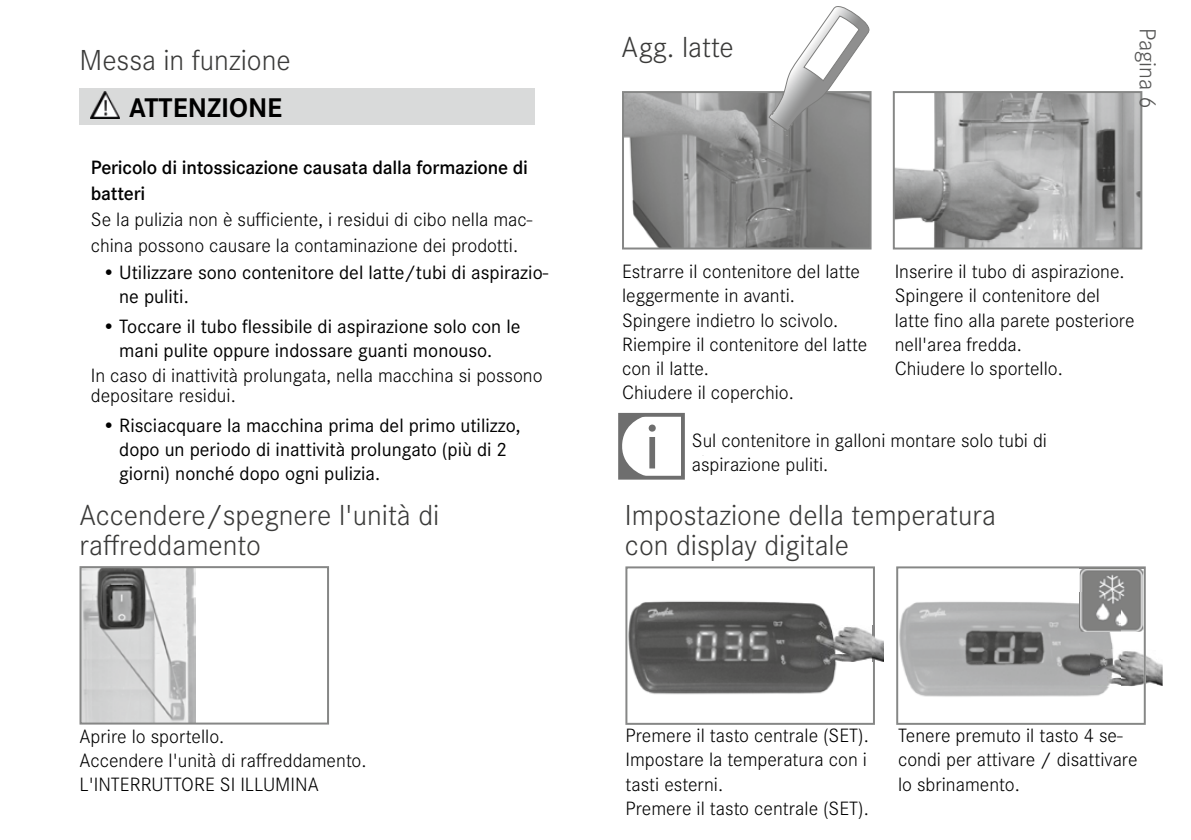
<style>
.page{position:relative;width:1191px;height:840px;background:#fff}
.page>*{position:absolute;margin:0;border:0;box-sizing:border-box;transform-origin:0 0}
.t1{font:65px "Meta Bold LF";color:#6e6e6e}
.t2{font:300 30px/30px "Corporate S";color:#3a3a39}
.t3{font:700 28px "Corporate S";color:#000}
.t4{font:300 24px "Corporate S";color:#565655}
.t5{font:300 20px/24px "Corporate S";color:#000}
.t6{font:20px/24px "Corporate S";color:#000}
.t7{font:600 20px/26px "Corporate S";letter-spacing:-.01em;color:#000}
</style>
<div class="page">
<img style="left:625px;top:94px;width:243px;height:152px">
<div style="left:622px;top:91px;width:249px;height:158px;border:2px solid #868786"></div>
<img style="left:82px;top:569px;width:113px;height:152px">
<div style="left:79px;top:566px;width:250px;height:158px;border:2px solid #868786"></div>
<img style="left:895px;top:94px;width:244px;height:152px">
<div style="left:892px;top:91px;width:250px;height:158px;border:2px solid #868786"></div>
<svg style="left:768px;top:6px;width:102px;height:127px"></svg>
<div style="left:79px;top:88px;width:455px;height:37px;background:#d9dada"></div>
<svg style="left:90px;top:115px;width:30px;height:4px"></svg>
<img style="left:90px;top:91px;width:29px;height:27px">
<div style="left:618px;top:412px;width:67px;height:67px;border:4px solid #6e6e6e"></div>
<svg style="left:620px;top:415px;width:30px;height:61px"></svg>
<img style="left:1145px;top:649px;width:17px;height:37px">
<svg style="left:625px;top:566px;width:250px;height:158px"></svg>
<svg style="left:896px;top:566px;width:249px;height:158px"></svg>
<img style="left:811px;top:625px;width:72px;height:36px">
<img style="left:1079px;top:567px;width:64px;height:64px">
<img style="left:1079px;top:592px;width:41px;height:39px">
<h2 class="t2" style="left:79px;top:43px;width:213px">Messa in funzione</h2>
<h3 class="t3" style="left:129px;top:85px;width:155px">ATTENZIONE</h3>
<p class="t7" style="left:91px;top:153px;width:439px">Pericolo di intossicazione causata dalla formazione di batteri</p>
<p class="t5" style="left:91px;top:205px;width:443px;line-height:26px">Se la pulizia non è sufficiente, i residui di cibo nella mac&shy;china possono causare la contaminazione dei prodotti.</p>
<p class="t6" style="left:119px;top:258px;width:430px;text-indent:-17px">• Utilizzare sono contenitore del latte/tubi di aspirazio&shy;ne puliti.</p>
<p class="t6" style="left:102px;top:312px;width:420px;text-align:center">• Toccare il tubo flessibile di aspirazione solo con le mani pulite oppure indossare guanti monouso.</p>
<p class="t5" style="left:91px;top:364px;width:453px;line-height:20px">In caso di inattività prolungata, nella macchina si possono depositare residui.</p>
<p class="t6" style="left:119px;top:411px;width:403px;text-indent:-17px">• Risciacquare la macchina prima del primo utilizzo, dopo un periodo di inattività prolungato (più di 2 giorni) nonché dopo ogni pulizia.</p>
<h2 class="t2" style="left:79px;top:498px;width:361px">Accendere/spegnere l'unità di raffreddamento</h2>
<p class="t5" style="left:79px;top:723px;width:289px">Aprire lo sportello.<br>Accendere l'unità di raffreddamento.<br>L'INTERRUTTORE SI ILLUMINA</p>
<h2 class="t2" style="left:621px;top:30px;width:114px">Agg. latte</h2>
<p class="t4" style="left:1164px;top:28px;width:82px;rotate:90deg">Pagina 6</p>
<p class="t5" style="left:622px;top:258px;width:247px">Estrarre il contenitore del latte leggermente in avanti.<br>Spingere indietro lo scivolo.<br>Riempire il contenitore del latte con il latte.<br>Chiudere il coperchio.</p>
<p class="t5" style="left:894px;top:258px;width:242px">Inserire il tubo di aspirazione.<br>Spingere il contenitore del latte fino alla parete posteriore nell'area fredda.<br>Chiudere lo sportello.</p>
<h1 class="t1" style="left:644px;top:406px;width:17px">i</h1>
<p class="t5" style="left:692px;top:427px;width:357px">Sul contenitore in galloni montare solo tubi di aspirazione puliti.</p>
<h2 class="t2" style="left:625px;top:498px;width:372px">Impostazione della temperatura con display digitale</h2>
<p class="t5" style="left:625px;top:722px;width:245px">Premere il tasto centrale (SET).<br>Impostare la temperatura con i tasti esterni.<br>Premere il tasto centrale (SET).</p>
<p class="t5" style="left:898px;top:722px;width:241px">Tenere premuto il tasto 4 se&shy;condi per attivare / disattivare lo sbrinamento.</p>
</div>
